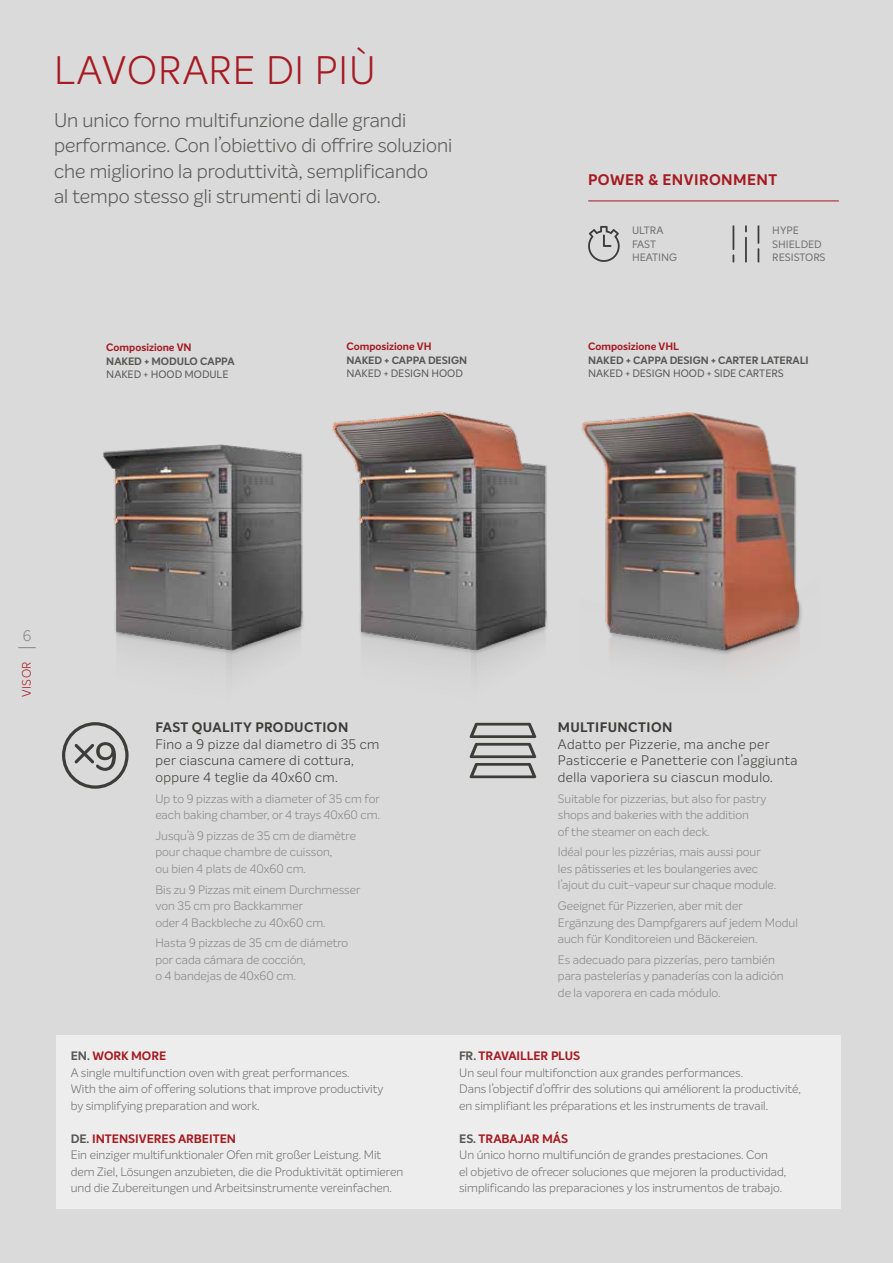
<style>
.page{position:relative;width:893px;height:1263px;background:#dadada}
.page>*{position:absolute;margin:0;border:0;box-sizing:border-box;transform-origin:0 0}
.t1{font:300 39px "Intelo Alt";letter-spacing:.03em;color:#a61a21}
.t2{font:300 19.5px/25.5px "Intelo Alt";color:#575756}
.t3{font:700 15px "Intelo Alt";letter-spacing:.03em;color:#a61a21}
.t4{font:300 15px "Intelo Alt";color:#878787}
.t5{font:300 13.5px/16.5px "Intelo Alt";letter-spacing:.03em;color:#3c3c3b}
.t6{font:700 13.5px "Intelo Alt";letter-spacing:.03em;color:#3c3c3b}
.t7{font:300 12px/16.5px "Intelo Alt";color:#878787}
.t8{font:300 12px/16.5px "Intelo Alt";color:#706f6f}
.t9{font:300 12px "Intelo Alt";letter-spacing:.03em;color:#a61a21}
.t10{font:700 10.5px "Intelo Alt";color:#575756}
.t11{font:10.5px "Intelo Alt";color:#575756}
.t12{font:700 10.5px "Intelo Alt";color:#a61a21}
.t13{font:10.5px/13.5px "Intelo Alt";color:#706f6f}
.s1{font-weight:700;color:#575756}
.s2{font-weight:700;color:#a61a21}
</style>
<div class="page">
<svg style="left:18px;top:647px;width:18px;height:1px"></svg>
<hr style="left:588px;top:200px;width:250px;height:1px;background:#a61a21">
<svg style="left:588px;top:226px;width:32px;height:36px"></svg>
<hr style="left:732px;top:225px;width:2px;height:25px;background:#3c3c3b">
<svg style="left:732px;top:254px;width:2px;height:9px"></svg>
<svg style="left:745px;top:225px;width:2px;height:7px"></svg>
<hr style="left:745px;top:237px;width:2px;height:26px;background:#3c3c3b">
<svg style="left:758px;top:225px;width:1px;height:38px"></svg>
<img style="left:332px;top:411px;width:216px;height:244px">
<img style="left:581px;top:412px;width:221px;height:251px">
<img style="left:103px;top:444px;width:200px;height:211px">
<svg style="left:470px;top:723px;width:66px;height:55px"></svg>
<svg style="left:62px;top:722px;width:67px;height:67px"></svg>
<div style="left:56px;top:1036px;width:785px;height:173px;background:#ededed"></div>
<h1 class="t1" style="left:54px;top:46px;width:323px">LAVORARE DI PIÙ</h1>
<h2 class="t2" style="left:54px;top:107px;width:400px">Un unico forno multifunzione dalle grandi performance. Con l’obiettivo di offrire soluzioni che migliorino la produttività, semplificando<br>al tempo stesso gli strumenti di lavoro.</h2>
<p class="t12" style="left:106px;top:341px;width:87px">Composizione VN</p>
<p class="t10" style="left:106px;top:355px;width:130px">NAKED + MODULO CAPPA</p>
<p class="t11" style="left:106px;top:368px;width:124px">NAKED + HOOD MODULE</p>
<p class="t12" style="left:346px;top:340px;width:87px">Composizione VH</p>
<p class="t10" style="left:346px;top:353px;width:122px">NAKED + CAPPA DESIGN</p>
<p class="t11" style="left:346px;top:367px;width:118px">NAKED + DESIGN HOOD</p>
<p class="t3" style="left:588px;top:170px;width:191px">POWER &amp; ENVIRONMENT</p>
<p class="t13" style="left:632px;top:224px;width:47px">ULTRA<br>FAST<br>HEATING</p>
<p class="t13" style="left:772px;top:224px;width:55px">HYPE<br>SHIELDED<br>RESISTORS</p>
<p class="t12" style="left:588px;top:340px;width:92px">Composizione VHL</p>
<p class="t10" style="left:588px;top:353px;width:222px">NAKED + CAPPA DESIGN + CARTER LATERALI</p>
<p class="t11" style="left:588px;top:367px;width:197px">NAKED + DESIGN HOOD + SIDE CARTERS</p>
<p class="t4" style="left:23px;top:626px;width:10px">6</p>
<p class="t9" style="left:19px;top:697px;width:36px;rotate:-90deg">VISOR</p>
<p class="t6" style="left:155px;top:719px;width:194px">FAST QUALITY PRODUCTION</p>
<p class="t5" style="left:155px;top:736px;width:225px">Fino a 9 pizze dal diametro di 35 cm per ciascuna camere di cottura, oppure 4 teglie da 40x60 cm.</p>
<p class="t7" style="left:155px;top:790px;width:226px">Up to 9 pizzas with a diameter of 35 cm for each baking chamber, or 4 trays 40x60 cm.</p>
<p class="t7" style="left:155px;top:827px;width:202px">Jusqu’à 9 pizzas de 35 cm de diamètre pour chaque chambre de cuisson,<br>ou bien 4 plats de 40x60 cm.</p>
<p class="t7" style="left:155px;top:881px;width:207px">Bis zu 9 Pizzas mit einem Durchmesser von 35 cm pro Backkammer<br>oder 4 Backbleche zu 40x60 cm.</p>
<p class="t7" style="left:155px;top:935px;width:194px">Hasta 9 pizzas de 35 cm de diámetro por cada cámara de cocción,<br>o 4 bandejas de 40x60 cm.</p>
<p class="t8" style="left:71px;top:1048px;width:314px"><span class="s1">EN.</span> <span class="s2">WORK MORE<br></span>A single multifunction oven with great performances.<br>With the aim of offering solutions that improve productivity by simplifying preparation and work.</p>
<p class="t8" style="left:71px;top:1130px;width:334px"><span class="s1">DE.</span> <span class="s2">INTENSIVERES ARBEITEN<br></span>Ein einziger multifunktionaler Ofen mit großer Leistung. Mit dem Ziel, Lösungen anzubieten, die die Produktivität optimieren und die Zubereitungen und Arbeitsinstrumente vereinfachen.</p>
<p class="t6" style="left:558px;top:719px;width:116px">MULTIFUNCTION</p>
<p class="t5" style="left:558px;top:736px;width:241px">Adatto per Pizzerie, ma anche per<br>Pasticcerie e Panetterie con l’aggiunta della vaporiera su ciascun modulo.</p>
<p class="t7" style="left:558px;top:790px;width:210px">Suitable for pizzerias, but also for pastry shops and bakeries with the addition<br>of the steamer on each deck.</p>
<p class="t7" style="left:558px;top:844px;width:220px">Idéal pour les pizzérias, mais aussi pour les pâtisseries et les boulangeries avec l’ajout du cuit-vapeur sur chaque module.</p>
<p class="t7" style="left:558px;top:898px;width:241px">Geeignet für Pizzerien, aber mit der<br>Ergänzung des Dampfgarers auf jedem Modul auch für Konditoreien und Bäckereien.</p>
<p class="t7" style="left:558px;top:951px;width:227px">Es adecuado para pizzerías, pero también para pastelerías y panaderías con la adición de la vaporera en cada módulo.</p>
<p class="t8" style="left:459px;top:1048px;width:343px"><span class="s1">FR.</span> <span class="s2">TRAVAILLER PLUS<br></span>Un seul four multifonction aux grandes performances.<br>Dans l’objectif d’offrir des solutions qui améliorent la productivité, en simplifiant les préparations et les instruments de travail.</p>
<p class="t8" style="left:459px;top:1130px;width:329px"><span class="s1">ES.</span> <span class="s2">TRABAJAR MÁS<br></span>Un único horno multifunción de grandes prestaciones. Con<br>el objetivo de ofrecer soluciones que mejoren la productividad, simplificando las preparaciones y los instrumentos de trabajo.</p>
</div>
